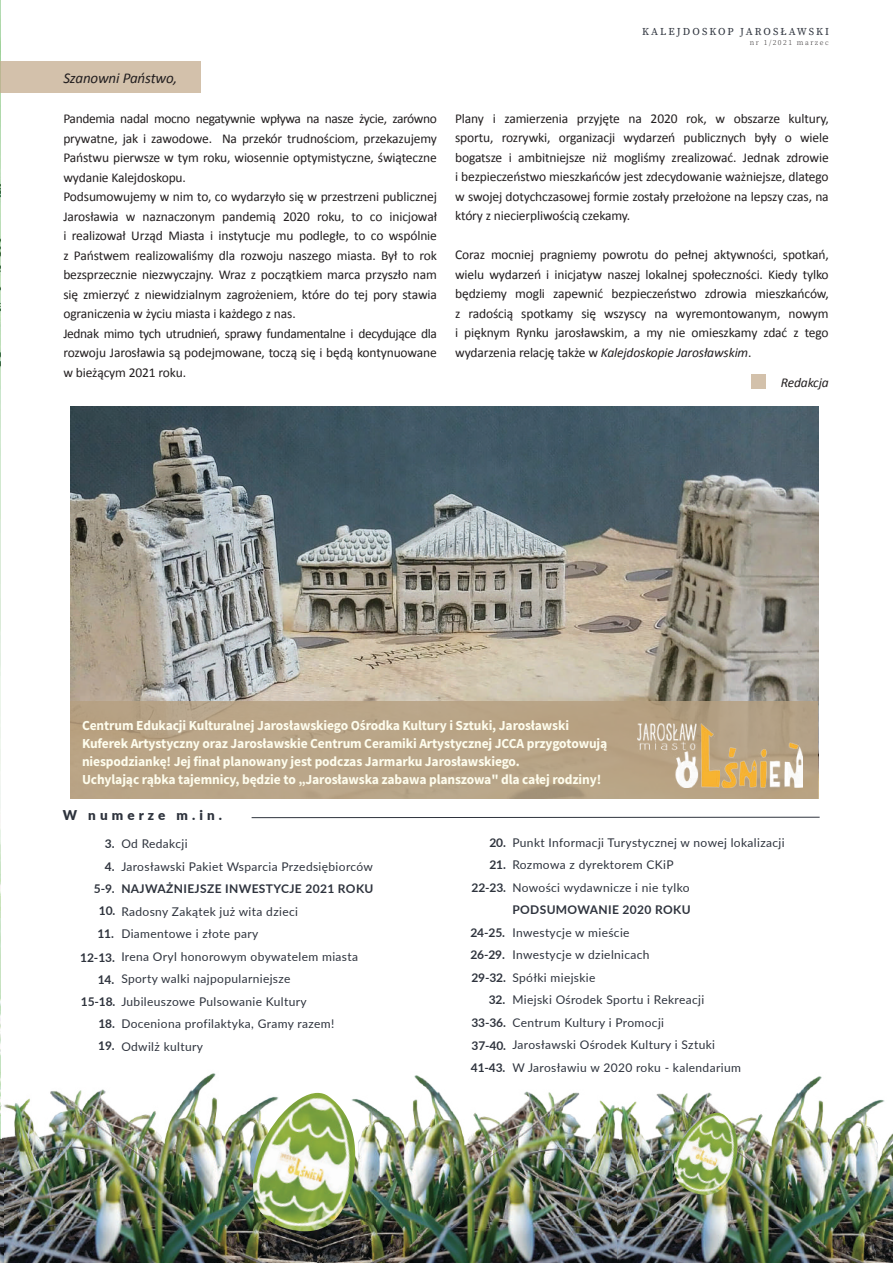
<style>
.page{position:relative;width:893px;height:1263px;background:#fff}
.page>*{position:absolute;margin:0;border:0;box-sizing:border-box;transform-origin:0 0}
.t1{font:italic 15px "Calibri";letter-spacing:-.01em;color:#231f20}
.t2{font:700 13.8px/18px "Source Sans Pro";letter-spacing:-.01em;color:#fefded}
.t3{font:13.5px/19.5px "Calibri";letter-spacing:-.01em;color:#231f20;text-align:justify}
.t4{font:900 13.5px "Lato";letter-spacing:.3em;color:#2e333d}
.t5{font:italic 13.5px "Calibri";letter-spacing:-.01em;color:#231f20}
.t6{font:12px/22.5px "Lato";letter-spacing:.03em;color:#2e333d}
.t7{font:700 12px/22.8px "Lato";letter-spacing:.03em;color:#2e333d;text-align:right}
.t8{font:10.5px "Source Serif Pro";letter-spacing:.19em;color:#2e333d}
.t9{font:300 7.5px "Source Serif Pro";letter-spacing:.2em;color:#231f20}
.s1{font-style:italic}
</style>
<div class="page">
<img style="left:0;top:0;width:1px;height:1071px">
<div style="left:0;top:62px;width:201px;height:31px;background:#d3c1ab"></div>
<img style="left:70px;top:406px;width:748px;height:392px">
<svg style="left:251px;top:816px;width:569px;height:2px"></svg>
<div style="left:70px;top:701px;width:747px;height:97px;background:#b6a081"></div>
<div style="left:751px;top:374px;width:15px;height:15px;background:#d3c1ab"></div>
<img style="left:637px;top:724px;width:165px;height:63px">
<img style="left:316px;top:1075px;width:577px;height:188px">
<img style="left:4px;top:1073px;width:312px;height:190px">
<img style="left:0;top:1071px;width:4px;height:192px">
<img style="left:246px;top:1093px;width:115px;height:143px">
<img style="left:670px;top:1113px;width:71px;height:85px">
<p class="t8" style="left:642px;top:25px;width:189px">KALEJDOSKOP JAROSŁAWSKI</p>
<p class="t9" style="left:750px;top:38px;width:80px">nr 1/2021 marzec</p>
<p class="t1" style="left:63px;top:67px;width:115px">Szanowni Państwo,</p>
<p class="t3" style="left:63px;top:109px;width:375px;text-align:left">Pandemia nadal mocno negatywnie wpływa na nasze życie, zarówno prywatne, jak i zawodowe. Na przekór trudnościom, przekazujemy Państwu pierwsze w tym roku, wiosennie optymistyczne, świąteczne wydanie Kalejdoskopu.<br>Podsumowujemy w nim to, co wydarzyło się w przestrzeni publicznej Jarosławia w naznaczonym pandemią 2020 roku, to co inicjował i realizował Urząd Miasta i instytucje mu podległe, to co wspólnie z Państwem realizowaliśmy dla rozwoju naszego miasta. Był to rok bezsprzecznie niezwyczajny. Wraz z początkiem marca przyszło nam się zmierzyć z niewidzialnym zagrożeniem, które do tej pory stawia ograniczenia w życiu miasta i każdego z nas.<br>Jednak mimo tych utrudnień, sprawy fundamentalne i decydujące dla rozwoju Jarosławia są podejmowane, toczą się i będą kontynuowane w bieżącym 2021 roku.</p>
<p class="t3" style="left:455px;top:108px;width:375px">Plany i zamierzenia przyjęte na 2020 rok, w obszarze kultury, sportu, rozrywki, organizacji wydarzeń publicznych były o wiele bogatsze i ambitniejsze niż mogliśmy zrealizować. Jednak zdrowie i bezpieczeństwo mieszkańców jest zdecydowanie ważniejsze, dlatego w swojej dotychczasowej formie zostały przełożone na lepszy czas, na który z niecierpliwością czekamy.</p>
<p class="t3" style="left:455px;top:245px;width:375px">Coraz mocniej pragniemy powrotu do pełnej aktywności, spotkań, wielu wydarzeń i inicjatyw naszej lokalnej społeczności. Kiedy tylko będziemy mogli zapewnić bezpieczeństwo zdrowia mieszkańców, z radością spotkamy się wszyscy na wyremontowanym, nowym i pięknym Rynku jarosławskim, a my nie omieszkamy zdać z tego wydarzenia relację także w <span class="s1">Kalejdoskopie Jarosławskim</span>.</p>
<p class="t5" style="left:781px;top:373px;width:49px">Redakcja</p>
<p class="t2" style="left:82px;top:717px;width:527px">Centrum Edukacji Kulturalnej Jarosławskiego Ośrodka Kultury i Sztuki, Jarosławski Kuferek Artystyczny oraz Jarosławskie Centrum Ceramiki Artystycznej JCCA przygotowują niespodziankę! Jej finał planowany jest podczas Jarmarku Jarosławskiego.<br>Uchylając rąbka tajemnicy, będzie to „Jarosławska zabawa planszowa" dla całej rodziny!</p>
<p class="t4" style="left:63px;top:805px;width:161px">W numerze m.in.</p>
<p class="t6" style="left:121px;top:832px;width:253px">Od Redakcji<br>Jarosławski Pakiet Wsparcia Przedsiębiorców</p>
<p class="t7" style="left:121px;top:877px;width:254px">NAJWAŻNIEJSZE INWESTYCJE 2021 ROKU</p>
<p class="t6" style="left:121px;top:899px;width:238px">Radosny Zakątek już wita dzieci<br>Diamentowe i złote pary<br>Irena Oryl honorowym obywatelem miasta<br>Sporty walki najpopularniejsze<br>Jubileuszowe Pulsowanie Kultury<br>Doceniona profilaktyka, Gramy razem!<br>Odwilż kultury</p>
<p class="t7" style="left:105px;top:832px;width:11px">3.</p>
<p class="t6" style="left:512px;top:830px;width:274px">Punkt Informacji Turystycznej w nowej lokalizacji<br>Rozmowa z dyrektorem CKiP<br>Nowości wydawnicze i nie tylko</p>
<p class="t7" style="left:512px;top:898px;width:180px">PODSUMOWANIE 2020 ROKU</p>
<p class="t6" style="left:512px;top:920px;width:230px">Inwestycje w mieście<br>Inwestycje w dzielnicach<br>Spółki miejskie<br>Miejski Ośrodek Sportu i Rekreacji<br>Centrum Kultury i Promocji<br>Jarosławski Ośrodek Kultury i Sztuki<br>W Jarosławiu w 2020 roku - kalendarium</p>
<p class="t7" style="left:489px;top:831px;width:18px;line-height:22.4px;text-align:left">20.<br>21.</p>
<p class="t7" style="left:80px;top:855px;width:37px">4.<br>5-9.<br>10.<br>11.<br>12-13.</p>
<p class="t7" style="left:81px;top:967px;width:36px;line-height:22.4px">14.<br>15-18.<br>18.</p>
<p class="t7" style="left:472px;top:876px;width:36px">22-23.</p>
<p class="t7" style="left:470px;top:921px;width:36px;line-height:21.8px;text-align:left">24-25.<br>26-29.</p>
<p class="t7" style="left:471px;top:966px;width:36px;line-height:21.6px">29-32.<br>32.</p>
<p class="t7" style="left:471px;top:1011px;width:36px">33-36.</p>
<p class="t7" style="left:472px;top:1034px;width:36px">37-40.</p>
<p class="t7" style="left:98px;top:1034px;width:18px">19.</p>
<p class="t7" style="left:471px;top:1056px;width:36px">41-43.</p>
</div>
